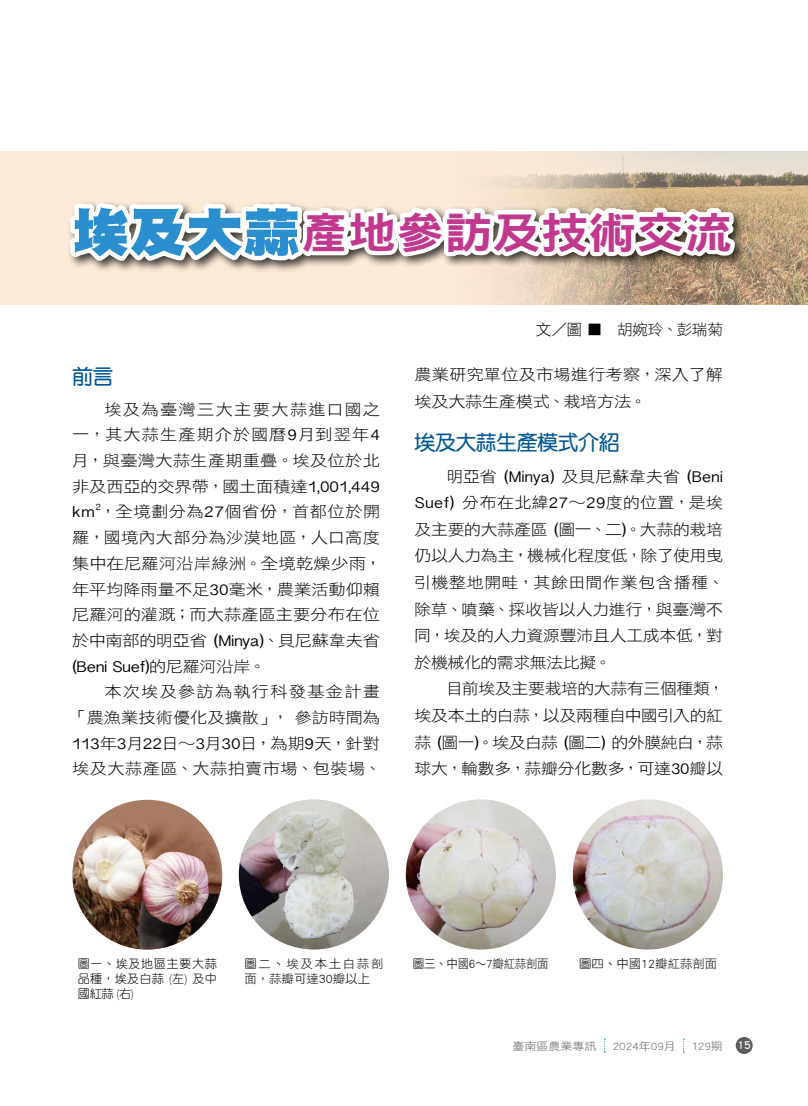
<style>
.page{position:relative;width:808px;height:1106px;background:#fff}
.page>*{position:absolute;margin:0;border:0;box-sizing:border-box;transform-origin:0 0}
.t1{font:43.2px "DF Hei Std W9";color:#c1398f;scale:1.11 1}
.t2{font:21px "DF Yuan Std W7";letter-spacing:-.025em;color:#005794}
.t3{font:15.6px/25.7px "DF Hei Std W3";letter-spacing:-.005em;color:#000;text-align:justify;scale:1.11 1}
.t4{font:15.6px/26.5px "DF Hei Std W3";letter-spacing:-.005em;color:#000;text-align:justify;scale:1.09 1}
.t5{font:15.6px "Gujarati Sangam MN";letter-spacing:-.01em;color:#000;scale:1.09 1}
.t6{font:15.6px "Gujarati Sangam MN";letter-spacing:-.01em;color:#000;scale:1.11 1}
.t7{font:15.45px "DF Hei Std W3";letter-spacing:-.025em;color:#000}
.t8{font:12.15px/15px "DF Li Hei Std W3";color:#000}
.t9{font:12.15px/15px "DF Yuan Std W3";letter-spacing:.045em;color:#000;text-align:justify}
.t10{font:12.15px "DF Li Hei Std W3";letter-spacing:-.025em;color:#000;scale:.94 1}
.t11{font:10.8px "DF Hei Std W3";color:#5e5d5d;scale:1.11 1}
.t12{font:10.5px "Li Hei Pro";color:#fff}
.t13{font:9px "Gujarati Sangam MN";color:#000;scale:1.11 1}
.s1{font-family:"DF Hei Std W12";font-size:51.3px;color:#2b8fcf}
.s2{font-family:"Gujarati Sangam MN"}
.s3{font-family:"DF Hei Std W3"}
.s4{font-family:"DF Li Hei Std W3"}
.s5{font-family:"Helvetica Neue";font-weight:100}
.s6{font-family:"DF Yuan Std W3"}
</style>
<div class="page">
<div style="left:736px;top:1037px;width:17px;height:17px;background:#5e5d5d;border-radius:50%"></div>
<div style="left:0;top:151px;width:808px;height:153px;background:#fcebd9"></div>
<img style="left:499px;top:151px;width:309px;height:153px">
<img style="left:239px;top:799px;width:150px;height:150px;border-radius:75px">
<img style="left:406px;top:799px;width:150px;height:150px;border-radius:75px">
<img style="left:573px;top:799px;width:150px;height:150px;border-radius:75px">
<div style="left:72px;top:799px;width:150px;height:150px;background:#a87b65;border-radius:50%"></div>
<img style="left:72px;top:817px;width:150px;height:132px">
<svg style="left:69px;top:167px;width:686px;height:110px"></svg>
<h1 class="t1" style="left:72px;top:209px;width:596px"><span class="s1">埃及大蒜</span>產地參訪及技術交流</h1>
<h2 class="t2" style="left:72px;top:365px;width:43px">前言</h2>
<p class="t3" style="left:72px;top:396px;width:279px;text-indent:32px">埃及為臺灣三大主要大蒜進口國之一，其大蒜生產期介於國曆<span class="s2">9</span>月到翌年<span class="s2">4</span>月，與臺灣大蒜生產期重疊。埃及位於北非及西亞的交界帶，國土面積達<span class="s2">1,001,449 km</span> ，全境劃分為<span class="s2">27</span>個省份，首都位於開</p>
<p class="t13" style="left:95px;top:501px;width:7px">2</p>
<p class="t3" style="left:72px;top:524px;width:280px">羅，國境內大部分為沙漠地區，人口高度集中在尼羅河沿岸綠洲。全境乾燥少雨，年平均降雨量不足<span class="s2">30</span>毫米，農業活動仰賴尼羅河的灌溉；而大蒜產區主要分布在位於中南部的明亞省 <span class="s2">(Minya)</span>、貝尼蘇韋夫省</p>
<p class="t6" style="left:72px;top:657px;width:176px">(Beni Suef)<span class="s3">的尼羅河沿岸。</span></p>
<p class="t3" style="left:70px;top:678px;width:282px;text-indent:34px">本次埃及參訪為執行科發基金計畫「農漁業技術優化及擴散」，參訪時間為<span class="s2">113</span>年<span class="s2">3</span>月<span class="s2">22</span>日～<span class="s2">3</span>月<span class="s2">30</span>日，為期<span class="s2">9</span>天，針對埃及大蒜產區、大蒜拍賣市場、包裝場、</p>
<p class="t7" style="left:536px;top:321px;width:189px">文／圖 ■ 胡婉玲、彭瑞菊</p>
<p class="t3" style="left:414px;top:361px;width:280px;line-height:26.5px">農業研究單位及市場進行考察，深入了解埃及大蒜生產模式、栽培方法。</p>
<h2 class="t2" style="left:414px;top:431px;width:207px">埃及大蒜生產模式介紹</h2>
<p class="t5" style="left:446px;top:467px;width:255px"><span class="s3">明亞省</span> (Minya) <span class="s3">及貝尼蘇韋夫省</span> (Beni</p>
<p class="t4" style="left:414px;top:489px;width:286px"><span class="s2">Suef)</span> 分布在北緯<span class="s2">27</span>～<span class="s2">29</span>度的位置，是埃及主要的大蒜產區 <span class="s2">(</span>圖一、二<span class="s2">)</span>。大蒜的栽培仍以人力為主，機械化程度低，除了使用曳引機整地開畦，其餘田間作業包含播種、除草、噴藥、採收皆以人力進行，與臺灣不同，埃及的人力資源豐沛且人工成本低，對於機械化的需求無法比擬。</p>
<p class="t4" style="left:414px;top:675px;width:286px;text-indent:32px">目前埃及主要栽培的大蒜有三個種類，埃及本土的白蒜，以及兩種自中國引入的紅蒜 <span class="s2">(</span>圖一<span class="s2">)</span>。埃及白蒜 <span class="s2">(</span>圖二<span class="s2">)</span> 的外膜純白，蒜球大，輪數多，蒜瓣分化數多，可達<span class="s2">30</span>瓣以</p>
<p class="t9" style="left:78px;top:956px;width:141px">圖一<span class="s4">、</span>埃及地區主要大蒜品種，埃及白蒜 <span class="s5">(</span>左<span class="s5">)</span> 及中國紅蒜 <span class="s5">(</span>右<span class="s5">)</span></p>
<p class="t8" style="left:244px;top:956px;width:141px"><span class="s6">圖二</span>、埃及本土白蒜剖面，蒜瓣可達30瓣以上</p>
<p class="t10" style="left:413px;top:957px;width:146px"><span class="s6">圖三</span>、中國6～7瓣紅蒜剖面</p>
<p class="t8" style="left:579px;top:956px;width:140px"><span class="s6">圖四</span>、中國12瓣紅蒜剖面</p>
<p class="t11" style="left:512px;top:1039px;width:77px">臺南區農業專訊</p>
<p class="t11" style="left:613px;top:1039px;width:58px">2024年09月</p>
<p class="t11" style="left:691px;top:1039px;width:30px">129期</p>
<p class="t12" style="left:737px;top:1040px;width:15px">15</p>
</div>
